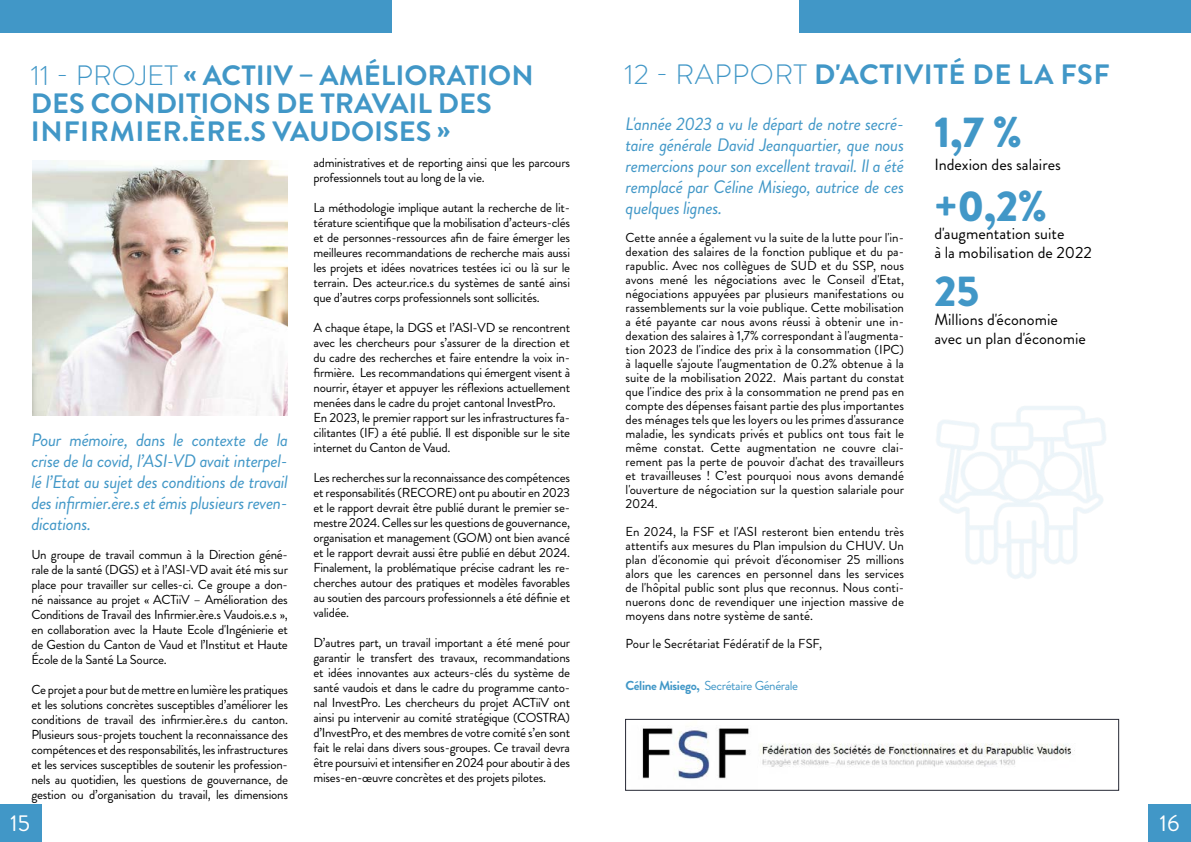
<style>
.page{position:relative;width:1191px;height:842px;background:#fff}
.page>*{position:absolute;margin:0;border:0;box-sizing:border-box;transform-origin:0 0}
.t1{font:900 43.2px "Brandon Grotesque";color:#4197c7}
.t2{font:700 28px/28px "Brandon Grotesque";color:#4197c7}
.t3{font:700 28px "Brandon Grotesque";letter-spacing:.02em;color:#4197c7}
.t4{font:23px "Brandon Grotesque";color:#fff}
.t5{font:italic 18px/21px "Brandon Grotesque";letter-spacing:-.02em;color:#4197c7;text-align:justify}
.t6{font:16.2px/18.9px "Brandon Grotesque";color:#000}
.t7{font:13px/15px "Brandon Grotesque";letter-spacing:-.02em;color:#000;text-align:justify}
.t8{font:13px "Brandon Grotesque";color:#000}
.t9{font:13px "Brandon Grotesque";letter-spacing:-.03em;color:#4197c7}
.s1{font-weight:300}
.s2{font-weight:700}
</style>
<div class="page">
<div style="left:0;top:0;width:391px;height:33px;background:#4197c7"></div>
<div style="left:0;top:804px;width:41px;height:38px;background:#4197c7"></div>
<div style="left:799px;top:0;width:392px;height:33px;background:#4197c7"></div>
<div style="left:1148px;top:804px;width:43px;height:38px;background:#4197c7"></div>
<img style="left:32px;top:160px;width:256px;height:256px">
<img style="left:642px;top:728px;width:433px;height:51px">
<div style="left:625px;top:719px;width:493px;height:71px;border:1px solid #272935"></div>
<h2 class="t2" style="left:31px;top:62px;width:504px"><span class="s1">11 - PROJET</span> « ACTIIV – AMÉLIORATION<br>DES CONDITIONS DE TRAVAIL DES<br>INFIRMIER.ÈRE.S VAUDOISES »</h2>
<h3 class="t5" style="left:31px;top:430px;width:258px">Pour mémoire, dans le contexte de la crise de la covid, l’ASI-VD avait interpel&shy;lé l’Etat au sujet des conditions de travail des infirmier.ère.s et émis plusieurs reven&shy;dications.</h3>
<p class="t7" style="left:31px;top:547px;width:258px">Un groupe de travail commun à la Direction géné&shy;rale de la santé (DGS) et à l’ASI-VD avait été mis sur place pour travailler sur celles-ci. Ce groupe a don&shy;né naissance au projet « ACTiiV – Amélioration des Conditions de Travail des Infirmier.ère.s Vaudois.e.s », en collaboration avec la Haute Ecole d'Ingénierie et de Gestion du Canton de Vaud et l’Institut et Haute École de la Santé La Source.</p>
<p class="t7" style="left:31px;top:682px;width:258px">Ce projet a pour but de mettre en lumière les pratiques et les solutions concrètes susceptibles d’améliorer les conditions de travail des infirmier.ère.s du canton.<br>Plusieurs sous-projets touchent la reconnaissance des compétences et des responsabilités, les infrastructures et les services susceptibles de soutenir les profession&shy;nels au quotidien, les questions de gouvernance, de gestion ou d’organisation du travail, les dimensions</p>
<h3 class="t4" style="left:10px;top:807px;width:21px">15</h3>
<p class="t7" style="left:313px;top:155px;width:258px">administratives et de reporting ainsi que les parcours professionnels tout au long de la vie.</p>
<p class="t7" style="left:313px;top:200px;width:258px">La méthodologie implique autant la recherche de lit&shy;térature scientifique que la mobilisation d’acteurs-clés et de personnes-ressources afin de faire émerger les meilleures recommandations de recherche mais aussi les projets et idées novatrices testées ici ou là sur le terrain. Des acteur.rice.s du systèmes de santé ainsi que d’autres corps professionnels sont sollicités.</p>
<p class="t7" style="left:313px;top:320px;width:258px;text-align:left">A chaque étape, la DGS et l’ASI-VD se rencontrent avec les chercheurs pour s’assurer de la direction et du cadre des recherches et faire entendre la voix in&shy;firmière. Les recommandations qui émergent visent à nourrir, étayer et appuyer les réflexions actuellement menées dans le cadre du projet cantonal InvestPro.<br>En 2023, le premier rapport sur les infrastructures fa&shy;cilitantes (IF) a été publié. Il est disponible sur le site internet du Canton de Vaud.</p>
<p class="t7" style="left:313px;top:470px;width:258px">Les recherches sur la reconnaissance des compétences et responsabilités (RECORE) ont pu aboutir en 2023 et le rapport devrait être publié durant le premier se&shy;mestre 2024. Celles sur les questions de gouvernance, organisation et management (GOM) ont bien avancé et le rapport devrait aussi être publié en début 2024.<br>Finalement, la problématique précise cadrant les re&shy;cherches autour des pratiques et modèles favorables au soutien des parcours professionnels a été définie et validée.</p>
<p class="t7" style="left:313px;top:635px;width:258px">D’autres part, un travail important a été mené pour garantir le transfert des travaux, recommandations et idées innovantes aux acteurs-clés du système de santé vaudois et dans le cadre du programme canto&shy;nal InvestPro. Les chercheurs du projet ACTiiV ont ainsi pu intervenir au comité stratégique (COSTRA) d’InvestPro, et des membres de votre comité s’en sont fait le relai dans divers sous-groupes. Ce travail devra être poursuivi et intensifier en 2024 pour aboutir à des mises-en-œuvre concrètes et des projets pilotes.</p>
<h2 class="t3" style="left:624px;top:55px;width:487px"><span class="s1">12 - RAPPORT</span> D'ACTIVITÉ DE LA FSF</h2>
<h3 class="t5" style="left:625px;top:113px;width:280px">L'année 2023 a vu le départ de notre secré&shy;taire générale David Jeanquartier, que nous remercions pour son excellent travail. Il a été remplacé par Céline Misiego, autrice de ces quelques lignes.</h3>
<p class="t7" style="left:625px;top:230px;width:280px;line-height:14px">Cette année a également vu la suite de la lutte pour l'in&shy;dexation des salaires de la fonction publique et du pa&shy;rapublic. Avec nos collègues de SUD et du SSP, nous avons mené les négociations avec le Conseil d'Etat, négociations appuyées par plusieurs manifestations ou rassemblements sur la voie publique. Cette mobilisation a été payante car nous avons réussi à obtenir une in&shy;dexation des salaires à 1,7% correspondant à l'augmenta&shy;tion 2023 de l'indice des prix à la consommation (IPC) à laquelle s'ajoute l'augmentation de 0.2% obtenue à la suite de la mobilisation 2022. Mais partant du constat que l'indice des prix à la consommation ne prend pas en compte des dépenses faisant partie des plus importantes des ménages tels que les loyers ou les primes d'assurance maladie, les syndicats privés et publics ont tous fait le même constat. Cette augmentation ne couvre clai&shy;rement pas la perte de pouvoir d'achat des travailleurs et travailleuses ! C’est pourquoi nous avons demandé l'ouverture de négociation sur la question salariale pour 2024.</p>
<p class="t7" style="left:625px;top:524px;width:280px;line-height:14px">En 2024, la FSF et l'ASI resteront bien entendu très attentifs aux mesures du Plan impulsion du CHUV. Un plan d'économie qui prévoit d'économiser 25 millions alors que les carences en personnel dans les services de l'hôpital public sont plus que reconnus. Nous conti&shy;nuerons donc de revendiquer une injection massive de moyens dans notre système de santé.</p>
<p class="t8" style="left:625px;top:634px;width:198px">Pour le Secrétariat Fédératif de la FSF,</p>
<p class="t9" style="left:625px;top:677px;width:174px"><span class="s2">Céline Misiego,</span> Secrétaire Générale</p>
<h1 class="t1" style="left:934px;top:102px;width:89px">1,7 %</h1>
<p class="t6" style="left:934px;top:155px;width:128px">Indexion des salaires</p>
<h1 class="t1" style="left:934px;top:175px;width:114px">+0,2%</h1>
<p class="t6" style="left:934px;top:225px;width:159px">d'augmentation suite<br>à la mobilisation de 2022</p>
<h1 class="t1" style="left:934px;top:260px;width:46px">25</h1>
<p class="t6" style="left:934px;top:310px;width:153px">Millions d'économie avec un plan d'économie</p>
<h3 class="t4" style="left:1159px;top:807px;width:21px">16</h3>
</div>
